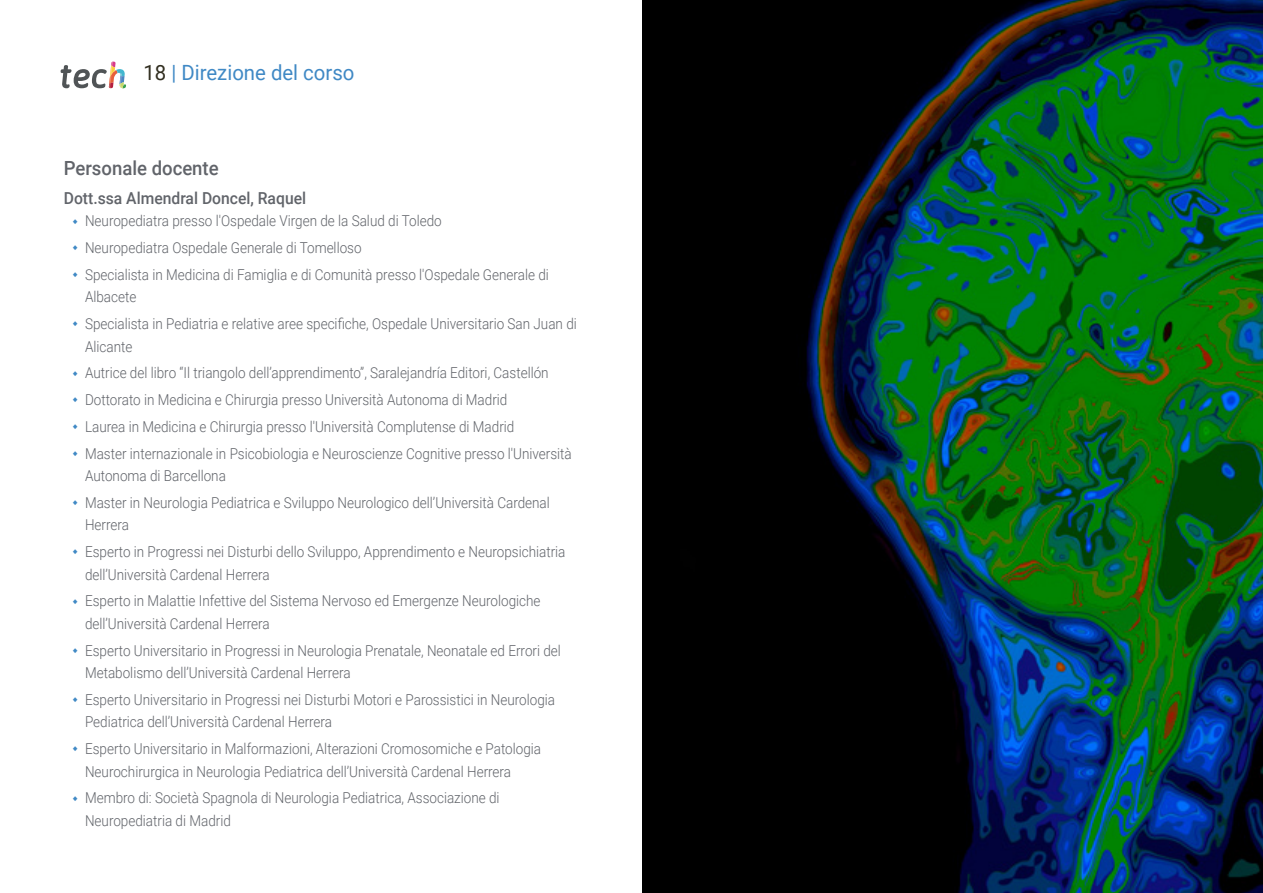
<style>
.page{position:relative;width:1263px;height:893px;background:#fff}
.page>*{position:absolute;margin:0;border:0;box-sizing:border-box;transform-origin:0 0}
.t1{font:21px "Roboto";color:#4089c5}
.t2{font:500 19.5px "Roboto";color:#61646a;scale:.95 1}
.t3{font:500 16.5px "Roboto";color:#61646a;scale:.95 1}
.t4{font:300 15px/26.7px "Roboto";color:#61646a;scale:.9 1}
.s1{color:#312e20}
</style>
<div class="page">
<img style="left:642px;top:0;width:621px;height:893px">
<svg style="left:61px;top:62px;width:65px;height:27px"></svg>
<h1 class="t1" style="left:144px;top:57px;width:213px"><span class="s1">18</span> | Direzione del corso</h1>
<h2 class="t2" style="left:64px;top:154px;width:165px">Personale docente</h2>
<p class="t3" style="left:64px;top:187px;width:257px">Dott.ssa Almendral Doncel, Raquel</p>
<p class="t4" style="left:85px;top:207px;width:517px">Neuropediatra presso l'Ospedale Virgen de la Salud di Toledo<br>Neuropediatra Ospedale Generale di Tomelloso<br>Specialista in Medicina di Famiglia e di Comunità presso l'Ospedale Generale di</p>
<p class="t4" style="left:85px;top:283px;width:548px">Albacete<br>Specialista in Pediatria e relative aree specifiche, Ospedale Universitario San Juan di</p>
<p class="t4" style="left:85px;top:332px;width:542px">Alicante<br>Autrice del libro “Il triangolo dell’apprendimento”, Saralejandría Editori, Castellón Dottorato in Medicina e Chirurgia presso Università Autonoma di Madrid<br>Laurea in Medicina e Chirurgia presso l'Università Complutense di Madrid<br>Master internazionale in Psicobiologia e Neuroscienze Cognitive presso l'Università</p>
<p class="t4" style="left:85px;top:462px;width:518px">Autonoma di Barcellona<br>Master in Neurologia Pediatrica e Sviluppo Neurologico dell’Università Cardenal</p>
<p class="t4" style="left:85px;top:511px;width:535px">Herrera<br>Esperto in Progressi nei Disturbi dello Sviluppo, Apprendimento e Neuropsichiatria</p>
<p class="t4" style="left:85px;top:560px;width:508px">dell’Università Cardenal Herrera<br>Esperto in Malattie Infettive del Sistema Nervoso ed Emergenze Neurologiche</p>
<p class="t4" style="left:85px;top:610px;width:530px">dell’Università Cardenal Herrera<br>Esperto Universitario in Progressi in Neurologia Prenatale, Neonatale ed Errori del</p>
<p class="t4" style="left:85px;top:659px;width:524px">Metabolismo dell’Università Cardenal Herrera<br>Esperto Universitario in Progressi nei Disturbi Motori e Parossistici in Neurologia</p>
<p class="t4" style="left:85px;top:708px;width:508px">Pediatrica dell’Università Cardenal Herrera<br>Esperto Universitario in Malformazioni, Alterazioni Cromosomiche e Patologia</p>
<p class="t4" style="left:85px;top:757px;width:475px">Neurochirurgica in Neurologia Pediatrica dell’Università Cardenal Herrera<br>Membro di: Società Spagnola di Neurologia Pediatrica, Associazione di</p>
<p class="t4" style="left:85px;top:807px;width:164px">Neuropediatria di Madrid</p>
</div>
